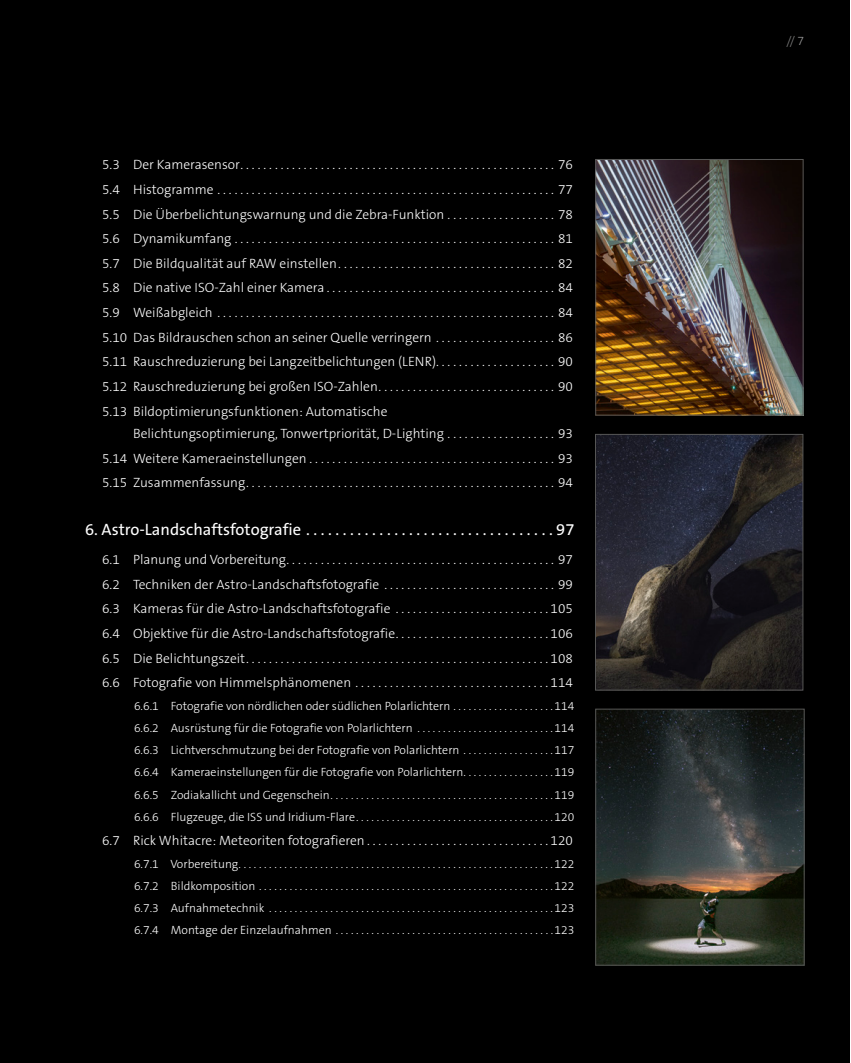
<style>
.page{position:relative;width:851px;height:1063px;background:#fff}
.page>*{position:absolute;margin:0;border:0;box-sizing:border-box;transform-origin:0 0}
.t1{font:16.5px "The Sans B W5 Plain";color:#fff}
.t2{font:300 13.5px/24.6px "The Sans B W3";color:#fff;text-align:justify}
.t3{font:300 12px/22.2px "The Sans B W3";color:#fff;text-align:justify}
.t4{font:300 12px "The Mix Os F";color:#878786}
.s1{color:#9c9c9c}
</style>
<div class="page">
<div style="left:0;top:1px;width:849px;height:1062px;background:#000"></div>
<img style="left:597px;top:161px;width:204px;height:252px">
<div style="left:595px;top:159px;width:208px;height:256px;border:1px solid #565655"></div>
<img style="left:597px;top:436px;width:204px;height:252px">
<div style="left:595px;top:434px;width:208px;height:256px;border:1px solid #565655"></div>
<img style="left:597px;top:711px;width:205px;height:252px">
<div style="left:595px;top:709px;width:209px;height:256px;border:1px solid #565655"></div>
<p class="t2" style="left:102px;top:152px;width:472px">5.3 Der Kamerasensor .......................................................76<br>5.4 Histogramme ...........................................................77<br>5.5 Die Überbelichtungswarnung und die Zebra-Funktion . . . . . . . . . . . . . . . . . . . 78<br>5.6 Dynamikumfang ........................................................81<br>5.7 Die Bildqualität auf RAW einstellen ......................................82<br>5.8 Die native ISO-Zahl einer Kamera ........................................84<br>5.9 Weißabgleich ...........................................................84<br>5.10 Das Bildrauschen schon an seiner Quelle verringern . . . . . . . . . . . . . . . . . . . . . 86<br>5.11 Rauschreduzierung bei Langzeitbelichtungen (LENR). . . . . . . . . . . . . . . . . . . . . 90<br>5.12 Rauschreduzierung bei großen ISO-Zahlen . . . . . . . . . . . . . . . . . . . . . . . . . . . . . . . 90<br>5.13 Bildoptimierungsfunktionen: Automatische</p>
<p class="t2" style="left:102px;top:421px;width:472px;text-indent:31px">Belichtungsoptimierung, Tonwertpriorität, D-Lighting . . . . . . . . . . . . . . . . . . . 93<br>5.14 Weitere Kameraeinstellungen ...........................................93<br>5.15 Zusammenfassung ......................................................94</p>
<p class="t1" style="left:85px;top:519px;width:490px">6.Astro-Landschaftsfotografie..................................97</p>
<p class="t2" style="left:102px;top:547px;width:472px">6.1 Planung und Vorbereitung ...............................................97<br>6.2 Techniken der Astro-Landschaftsfotografie . . . . . . . . . . . . . . . . . . . . . . . . . . . . . . 99<br>6.3 Kameras für die Astro-Landschaftsfotografie . . . . . . . . . . . . . . . . . . . . . . . . . . . 105<br>6.4 Objektive für die Astro-Landschaftsfotografie . . . . . . . . . . . . . . . . . . . . . . . . . . . 106<br>6.5 Die Belichtungszeit .....................................................108<br>6.6 Fotografie von Himmelsphänomenen ..................................114</p>
<p class="t3" style="left:134px;top:694px;width:442px">6.6.1 Fotografie von nördlichen oder südlichen Polarlichtern . . . . . . . . . . . . . . . . . . . .114<br>6.6.2 Ausrüstung für die Fotografie von Polarlichtern . . . . . . . . . . . . . . . . . . . . . . . . . . .114<br>6.6.3 Lichtverschmutzung bei der Fotografie von Polarlichtern . . . . . . . . . . . . . . . . . .117<br>6.6.4 Kameraeinstellungen für die Fotografie von Polarlichtern . . . . . . . . . . . . . . . . . .119<br>6.6.5 Zodiakallicht und Gegenschein ............................................119<br>6.6.6 Flugzeuge, die ISS und Iridium-Flare .......................................120</p>
<p class="t2" style="left:102px;top:829px;width:472px">6.7 Rick Whitacre: Meteoriten fotografieren . . . . . . . . . . . . . . . . . . . . . . . . . . . . . . . . 120</p>
<p class="t3" style="left:134px;top:853px;width:442px">6.7.1 Vorbereitung ..............................................................122<br>6.7.2 Bildkomposition ..........................................................122<br>6.7.3 Aufnahmetechnik ........................................................123<br>6.7.4 Montage der Einzelaufnahmen ...........................................123</p>
<p class="t4" style="left:786px;top:33px;width:19px">// <span class="s1">7</span></p>
</div>
